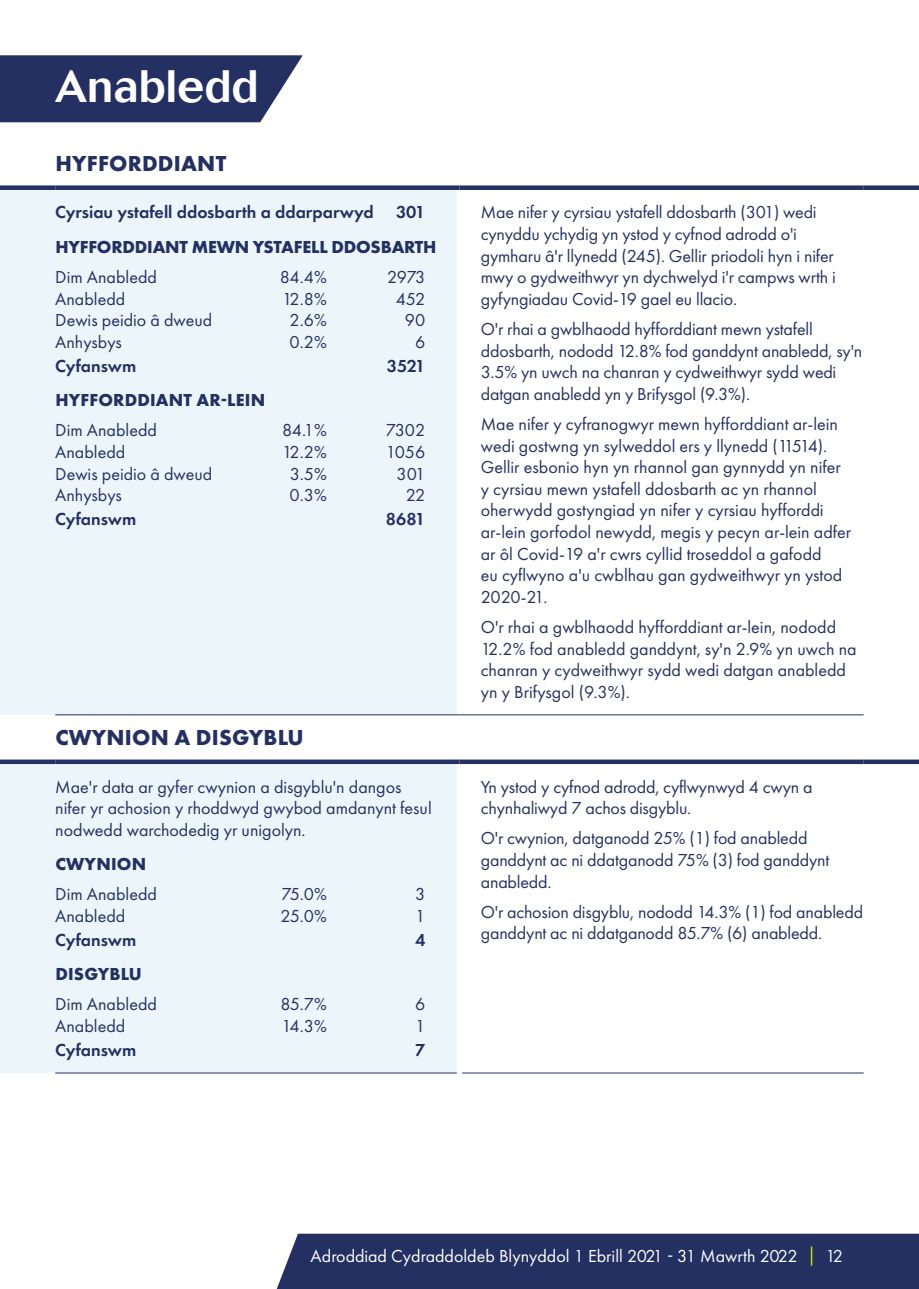
<style>
.page{position:relative;width:919px;height:1289px;background:#fff}
.page>*{position:absolute;margin:0;border:0;box-sizing:border-box;transform-origin:0 0}
.Heading{font:500 45px "Cosmos BQ";color:#fff}
.Sub_Heading{font:700 22.5px "Futura PT";letter-spacing:.01em;color:#243061}
.Body_Table{font:18px/21.6px "Futura PT";letter-spacing:-.01em;color:#243061}
.Body_Figures{font:18px "Futura PT";color:#243061}
.Body_Demi{font:600 18px "Futura PT";color:#243061}
.t1{font:18px "Futura PT";color:#fff}
.Sub_Heading_2_Table{font:700 18px "Futura PT";letter-spacing:.01em;color:#243061}
.Sub_Heading_2_Table-2{font:700 18px "Futura PT";letter-spacing:-.01em;color:#243061}
</style>
<div class="page">
<div style="left:0;top:190px;width:459px;height:882px;background:#ecf5fa"></div>
<hr style="left:55px;top:1072px;width:402px;height:1px;background:#243061">
<hr style="left:462px;top:1072px;width:401px;height:1px;background:#243061">
<div style="left:457px;top:190px;width:5px;height:524px;background:#fff"></div>
<div style="left:457px;top:764px;width:5px;height:309px;background:#fff"></div>
<hr style="left:55px;top:714px;width:404px;height:1px;background:#243061">
<hr style="left:459px;top:714px;width:404px;height:1px;background:#243061">
<div style="left:0;top:185px;width:55px;height:5px;background:#243061"></div>
<div style="left:55px;top:185px;width:404px;height:5px;background:#243061"></div>
<div style="left:459px;top:185px;width:404px;height:5px;background:#243061"></div>
<div style="left:863px;top:185px;width:55px;height:5px;background:#243061"></div>
<div style="left:0;top:759px;width:55px;height:5px;background:#243061"></div>
<div style="left:55px;top:759px;width:404px;height:5px;background:#243061"></div>
<div style="left:459px;top:759px;width:404px;height:5px;background:#243061"></div>
<div style="left:863px;top:759px;width:55px;height:5px;background:#243061"></div>
<svg style="left:0;top:55px;width:303px;height:67px;background:#343f6c"></svg>
<div style="left:277px;top:1233px;width:641px;height:55px;background:#243061"></div>
<h1 class="Heading" style="left:55px;top:60px;width:205px">Anabledd</h1>
<h2 class="Sub_Heading" style="left:55px;top:149px;width:172px">HYFFORDDIANT</h2>
<p class="Body_Demi" style="left:55px;top:201px;width:371px">Cyrsiau ystafell ddosbarth a ddarparwyd 301</p>
<p class="Sub_Heading_2_Table-2" style="left:55px;top:235px;width:382px">HYFFORDDIANT MEWN YSTAFELL DDOSBARTH</p>
<p class="Body_Figures" style="left:55px;top:266px;width:103px">Dim Anabledd</p>
<p class="Body_Figures" style="left:280px;top:266px;width:49px">84.4%</p>
<p class="Body_Figures" style="left:387px;top:266px;width:40px">2973</p>
<p class="Body_Figures" style="left:55px;top:288px;width:71px">Anabledd</p>
<p class="Body_Figures" style="left:282px;top:288px;width:46px">12.8%</p>
<p class="Body_Figures" style="left:395px;top:288px;width:31px">452</p>
<p class="Body_Figures" style="left:55px;top:309px;width:159px">Dewis peidio â dweud</p>
<p class="Body_Figures" style="left:289px;top:309px;width:39px">2.6%</p>
<p class="Body_Figures" style="left:405px;top:309px;width:22px">90</p>
<p class="Body_Figures" style="left:55px;top:331px;width:68px">Anhysbys</p>
<p class="Body_Figures" style="left:289px;top:331px;width:39px">0.2%</p>
<p class="Body_Figures" style="left:415px;top:331px;width:12px">6</p>
<p class="Body_Demi" style="left:55px;top:354px;width:83px">Cyfanswm</p>
<p class="Body_Demi" style="left:387px;top:354px;width:40px">3521</p>
<p class="Sub_Heading_2_Table" style="left:55px;top:388px;width:211px">HYFFORDDIANT AR-LEIN</p>
<p class="Body_Figures" style="left:55px;top:419px;width:103px">Dim Anabledd</p>
<p class="Body_Figures" style="left:282px;top:419px;width:46px">84.1%</p>
<p class="Body_Figures" style="left:386px;top:419px;width:41px">7302</p>
<p class="Body_Figures" style="left:55px;top:441px;width:71px">Anabledd</p>
<p class="Body_Figures" style="left:282px;top:441px;width:46px">12.2%</p>
<p class="Body_Figures" style="left:385px;top:441px;width:41px">1056</p>
<p class="Body_Figures" style="left:55px;top:463px;width:159px">Dewis peidio â dweud</p>
<p class="Body_Figures" style="left:290px;top:463px;width:38px">3.5%</p>
<p class="Body_Figures" style="left:396px;top:463px;width:30px">301</p>
<p class="Body_Figures" style="left:55px;top:484px;width:68px">Anhysbys</p>
<p class="Body_Figures" style="left:289px;top:484px;width:39px">0.3%</p>
<p class="Body_Figures" style="left:405px;top:484px;width:21px">22</p>
<p class="Body_Demi" style="left:55px;top:508px;width:83px">Cyfanswm</p>
<p class="Body_Demi" style="left:386px;top:508px;width:41px">8681</p>
<h2 class="Sub_Heading" style="left:55px;top:722px;width:250px">CWYNION A DISGYBLU</h2>
<p class="Body_Table" style="left:55px;top:775px;width:378px">Mae'r data ar gyfer cwynion a disgyblu'n dangos nifer yr achosion y rhoddwyd gwybod amdanynt fesul nodwedd warchodedig yr unigolyn.</p>
<p class="Sub_Heading_2_Table" style="left:55px;top:852px;width:92px">CWYNION</p>
<p class="Body_Figures" style="left:55px;top:883px;width:103px">Dim Anabledd</p>
<p class="Body_Figures" style="left:281px;top:883px;width:47px">75.0%</p>
<p class="Body_Figures" style="left:415px;top:883px;width:12px">3</p>
<p class="Body_Figures" style="left:55px;top:905px;width:71px">Anabledd</p>
<p class="Body_Figures" style="left:280px;top:905px;width:48px">25.0%</p>
<p class="Body_Figures" style="left:415px;top:905px;width:12px">1</p>
<p class="Body_Demi" style="left:55px;top:928px;width:83px">Cyfanswm</p>
<p class="Body_Demi" style="left:415px;top:928px;width:12px">4</p>
<p class="Sub_Heading_2_Table" style="left:55px;top:962px;width:88px">DISGYBLU</p>
<p class="Body_Figures" style="left:55px;top:993px;width:103px">Dim Anabledd</p>
<p class="Body_Figures" style="left:280px;top:993px;width:48px">85.7%</p>
<p class="Body_Figures" style="left:415px;top:993px;width:12px">6</p>
<p class="Body_Figures" style="left:55px;top:1015px;width:71px">Anabledd</p>
<p class="Body_Figures" style="left:281px;top:1015px;width:47px">14.3%</p>
<p class="Body_Figures" style="left:415px;top:1015px;width:12px">1</p>
<p class="Body_Demi" style="left:55px;top:1038px;width:83px">Cyfanswm</p>
<p class="Body_Demi" style="left:415px;top:1038px;width:12px">7</p>
<p class="Body_Table" style="left:480px;top:201px;width:356px">Mae nifer y cyrsiau ystafell ddosbarth (301) wedi cynyddu ychydig yn ystod y cyfnod adrodd o'i gymharu â'r llynedd (245). Gellir priodoli hyn i nifer mwy o gydweithwyr yn dychwelyd i'r campws wrth i gyfyngiadau Covid-19 gael eu llacio.</p>
<p class="Body_Table" style="left:480px;top:318px;width:383px">O'r rhai a gwblhaodd hyfforddiant mewn ystafell ddosbarth, nododd 12.8% fod ganddynt anabledd, sy'n 3.5% yn uwch na chanran y cydweithwyr sydd wedi datgan anabledd yn y Brifysgol (9.3%).</p>
<p class="Body_Table" style="left:480px;top:413px;width:372px">Mae nifer y cyfranogwyr mewn hyfforddiant ar-lein wedi gostwng yn sylweddol ers y llynedd (11514).<br>Gellir esbonio hyn yn rhannol gan gynnydd yn nifer y cyrsiau mewn ystafell ddosbarth ac yn rhannol oherwydd gostyngiad yn nifer y cyrsiau hyfforddi ar-lein gorfodol newydd, megis y pecyn ar-lein adfer ar ôl Covid-19 a'r cwrs cyllid troseddol a gafodd<br>eu cyflwyno a'u cwblhau gan gydweithwyr yn ystod 2020-21.</p>
<p class="Body_Table" style="left:480px;top:616px;width:377px">O'r rhai a gwblhaodd hyfforddiant ar-lein, nododd 12.2% fod anabledd ganddynt, sy'n 2.9% yn uwch na chanran y cydweithwyr sydd wedi datgan anabledd yn y Brifysgol (9.3%).</p>
<p class="Body_Table" style="left:480px;top:775px;width:333px">Yn ystod y cyfnod adrodd, cyflwynwyd 4 cwyn a chynhaliwyd 7 achos disgyblu.</p>
<p class="Body_Table" style="left:480px;top:827px;width:350px">O'r cwynion, datganodd 25% (1) fod anabledd ganddynt ac ni ddatganodd 75% (3) fod ganddynt anabledd.</p>
<p class="Body_Table" style="left:480px;top:900px;width:384px">O'r achosion disgyblu, nododd 14.3% (1) fod anabledd ganddynt ac ni ddatganodd 85.7% (6) anabledd.</p>
<p class="t1" style="left:310px;top:1245px;width:488px">Adroddiad Cydraddoldeb Blynyddol 1 Ebrill 2021 - 31 Mawrth 2022</p>
<p class="t1" style="left:825px;top:1245px;width:19px">12</p>
</div>
